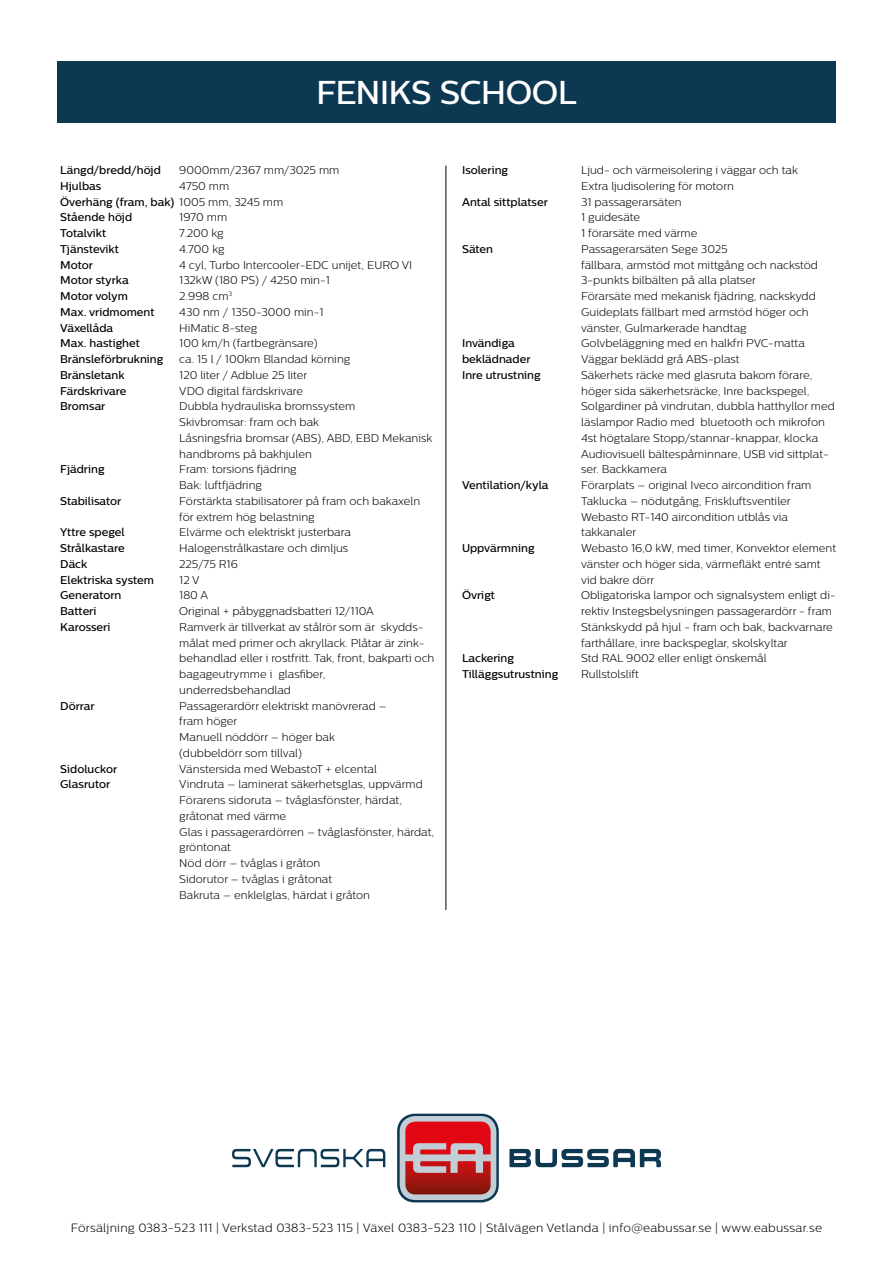
<style>
.page{position:relative;width:893px;height:1263px;background:#fff}
.page>*{position:absolute;margin:0;border:0;box-sizing:border-box;transform-origin:0 0}
.t1{font:500 33px "Centrale Sans";letter-spacing:-.025em;color:#fff}
.t2{font:300 12px "Centrale Sans";letter-spacing:.02em;color:#000}
.t3{font:300 11.25px/15.8px "Centrale Sans";color:#000}
.t4{font:500 11.25px/15.8px "Centrale Sans";color:#000}
.s1{font-weight:300}
</style>
<div class="page">
<div style="left:57px;top:61px;width:778px;height:61px;background:#0d3852"></div>
<hr style="left:446px;top:166px;width:1px;height:744px;background:#000">
<div style="left:397px;top:1114px;width:102px;height:88px;border:5px solid #0d3852;border-radius:15px"></div>
<svg style="left:232px;top:1116px;width:429px;height:84px"></svg>
<h1 class="t1" style="left:316px;top:73px;width:262px">FENIKS SCHOOL</h1>
<p class="t4" style="left:60px;top:162px;width:102px">Längd/bredd/höjd</p>
<p class="t3" style="left:179px;top:162px;width:162px">9000mm/2367 mm/3025 mm</p>
<p class="t4" style="left:60px;top:178px;width:43px">Hjulbas</p>
<p class="t4" style="left:60px;top:178px;width:225px;text-indent:119px"><span class="s1">4750 mm<br></span>Överhäng (fram, bak) <span class="s1">1005 mm, 3245 mm<br></span>Stående höjd</p>
<p class="t3" style="left:179px;top:209px;width:49px">1970 mm</p>
<p class="t4" style="left:60px;top:225px;width:47px">Totalvikt</p>
<p class="t3" style="left:179px;top:225px;width:46px">7.200 kg</p>
<p class="t4" style="left:60px;top:241px;width:60px">Tjänstevikt</p>
<p class="t3" style="left:179px;top:241px;width:47px">4.700 kg</p>
<p class="t4" style="left:60px;top:257px;width:34px">Motor</p>
<p class="t3" style="left:179px;top:257px;width:234px">4 cyl, Turbo Intercooler-EDC unijet, EURO VI</p>
<p class="t4" style="left:60px;top:272px;width:70px">Motor styrka</p>
<p class="t3" style="left:179px;top:272px;width:152px">132kW (180 PS) / 4250 min-1</p>
<p class="t4" style="left:60px;top:288px;width:69px">Motor volym</p>
<p class="t3" style="left:179px;top:288px;width:54px">2.998 cm<sup>3</sup></p>
<p class="t4" style="left:60px;top:304px;width:96px">Max. vridmoment</p>
<p class="t3" style="left:179px;top:304px;width:146px">430 nm / 1350-3000 min-1</p>
<p class="t4" style="left:60px;top:320px;width:55px">Växellåda</p>
<p class="t3" style="left:179px;top:320px;width:80px">HiMatic 8-steg</p>
<p class="t4" style="left:60px;top:335px;width:81px">Max. hastighet</p>
<p class="t3" style="left:179px;top:335px;width:140px">100 km/h (fartbegränsare)</p>
<p class="t4" style="left:60px;top:351px;width:105px">Bränsleförbrukning</p>
<p class="t3" style="left:179px;top:351px;width:172px">ca. 15 l / 100km Blandad körning</p>
<p class="t4" style="left:60px;top:367px;width:66px">Bränsletank</p>
<p class="t3" style="left:179px;top:367px;width:130px">120 liter / Adblue 25 liter</p>
<p class="t4" style="left:60px;top:383px;width:68px">Färdskrivare</p>
<p class="t3" style="left:179px;top:383px;width:125px">VDO digital färdskrivare</p>
<p class="t4" style="left:60px;top:398px;width:47px">Bromsar</p>
<p class="t3" style="left:179px;top:398px;width:254px">Dubbla hydrauliska bromssystem<br>Skivbromsar: fram och bak<br>Låsningsfria bromsar (ABS), ABD, EBD Mekanisk handbroms på bakhjulen</p>
<p class="t4" style="left:60px;top:461px;width:46px">Fjädring</p>
<p class="t3" style="left:179px;top:461px;width:119px">Fram: torsions fjädring<br>Bak: luftfjädring</p>
<p class="t4" style="left:60px;top:493px;width:63px">Stabilisator</p>
<p class="t3" style="left:179px;top:493px;width:243px">Förstärkta stabilisatorer på fram och bakaxeln för extrem hög belastning</p>
<p class="t4" style="left:60px;top:524px;width:66px">Yttre spegel</p>
<p class="t3" style="left:179px;top:524px;width:173px">Elvärme och elektriskt justerbara</p>
<p class="t4" style="left:60px;top:540px;width:66px">Strålkastare</p>
<p class="t3" style="left:179px;top:540px;width:170px">Halogenstrålkastare och dimljus</p>
<p class="t4" style="left:60px;top:556px;width:28px">Däck</p>
<p class="t3" style="left:179px;top:556px;width:60px">225/75 R16</p>
<p class="t4" style="left:60px;top:572px;width:95px">Elektriska system</p>
<p class="t3" style="left:179px;top:572px;width:22px">12 V</p>
<p class="t4" style="left:60px;top:587px;width:63px">Generatorn</p>
<p class="t3" style="left:179px;top:587px;width:30px">180 A</p>
<p class="t4" style="left:60px;top:603px;width:38px">Batteri</p>
<p class="t3" style="left:179px;top:603px;width:196px">Original + påbyggnadsbatteri 12/110A</p>
<p class="t4" style="left:60px;top:619px;width:52px">Karosseri</p>
<p class="t3" style="left:179px;top:619px;width:257px">Ramverk är tillverkat av stålrör som är skydds&shy;målat med primer och akryllack. Plåtar är zink&shy;behandlad eller i rostfritt. Tak, front, bakparti och bagageutrymme i glasfiber, underredsbehandlad</p>
<p class="t4" style="left:60px;top:698px;width:36px">Dörrar</p>
<p class="t3" style="left:179px;top:698px;width:209px">Passagerardörr elektriskt manövrerad – fram höger<br>Manuell nöddörr – höger bak (dubbeldörr som tillval)</p>
<p class="t4" style="left:60px;top:761px;width:58px">Sidoluckor</p>
<p class="t3" style="left:179px;top:761px;width:199px">Vänstersida med WebastoT + elcental</p>
<p class="t4" style="left:60px;top:776px;width:51px">Glasrutor</p>
<p class="t3" style="left:179px;top:776px;width:256px">Vindruta – laminerat säkerhetsglas, uppvärmd Förarens sidoruta – tvåglasfönster, härdat, gråtonat med värme<br>Glas i passagerardörren – tvåglasfönster, härdat, gröntonat<br>Nöd dörr – tvåglas i gråton<br>Sidorutor – tvåglas i gråtonat<br>Bakruta – enklelglas, härdat i gråton</p>
<p class="t4" style="left:462px;top:162px;width:48px">Isolering</p>
<p class="t3" style="left:581px;top:162px;width:218px">Ljud- och värmeisolering i väggar och tak<br>Extra ljudisolering för motorn</p>
<p class="t4" style="left:462px;top:194px;width:87px">Antal sittplatser</p>
<p class="t3" style="left:581px;top:194px;width:118px">31 passagerarsäten<br>1 guidesäte<br>1 förarsäte med värme</p>
<p class="t4" style="left:462px;top:241px;width:33px">Säten</p>
<p class="t3" style="left:581px;top:241px;width:238px">Passagerarsäten Sege 3025<br>fällbara, armstöd mot mittgång och nackstöd 3-punkts bilbälten på alla platser<br>Förarsäte med mekanisk fjädring, nackskydd Guideplats fällbart med armstöd höger och vänster, Gulmarkerade handtag</p>
<p class="t4" style="left:462px;top:335px;width:54px">Invändiga</p>
<p class="t3" style="left:581px;top:335px;width:225px">Golvbeläggning med en halkfri PVC-matta</p>
<p class="t4" style="left:462px;top:351px;width:70px">beklädnader</p>
<p class="t3" style="left:581px;top:351px;width:160px">Väggar beklädd grå ABS-plast</p>
<p class="t4" style="left:462px;top:367px;width:80px">Inre utrustning</p>
<p class="t3" style="left:581px;top:367px;width:255px">Säkerhets räcke med glasruta bakom förare, höger sida säkerhetsräcke, Inre backspegel, Solgardiner på vindrutan, dubbla hatthyllor med läslampor Radio med bluetooth och mikrofon 4st högtalare Stopp/stannar-knappar, klocka Audiovisuell bältespåminnare, USB vid sittplat&shy;ser. Backkamera</p>
<p class="t4" style="left:462px;top:477px;width:88px">Ventilation/kyla</p>
<p class="t3" style="left:581px;top:477px;width:232px">Förarplats – original Iveco aircondition fram Taklucka – nödutgång, Friskluftsventiler Webasto RT-140 aircondition utblås via takkanaler</p>
<p class="t4" style="left:462px;top:540px;width:74px">Uppvärmning</p>
<p class="t3" style="left:581px;top:540px;width:257px">Webasto 16,0 kW, med timer, Konvektor element vänster och höger sida, värmefläkt entré samt vid bakre dörr</p>
<p class="t4" style="left:462px;top:587px;width:34px">Övrigt</p>
<p class="t3" style="left:581px;top:587px;width:256px">Obligatoriska lampor och signalsystem enligt di&shy;rektiv Instegsbelysningen passagerardörr - fram Stänkskydd på hjul - fram och bak, backvarnare farthållare, inre backspeglar, skolskyltar</p>
<p class="t4" style="left:462px;top:650px;width:53px">Lackering</p>
<p class="t3" style="left:581px;top:650px;width:187px">Std RAL 9002 eller enligt önskemål</p>
<p class="t4" style="left:462px;top:666px;width:98px">Tilläggsutrustning</p>
<p class="t3" style="left:581px;top:666px;width:59px">Rullstolslift</p>
<p class="t2" style="left:71px;top:1221px;width:753px">Försäljning 0383-523 111 | Verkstad 0383-523 115 | Växel 0383-523 110 | Stålvägen Vetlanda | info@eabussar.se | www.eabussar.se</p>
</div>
